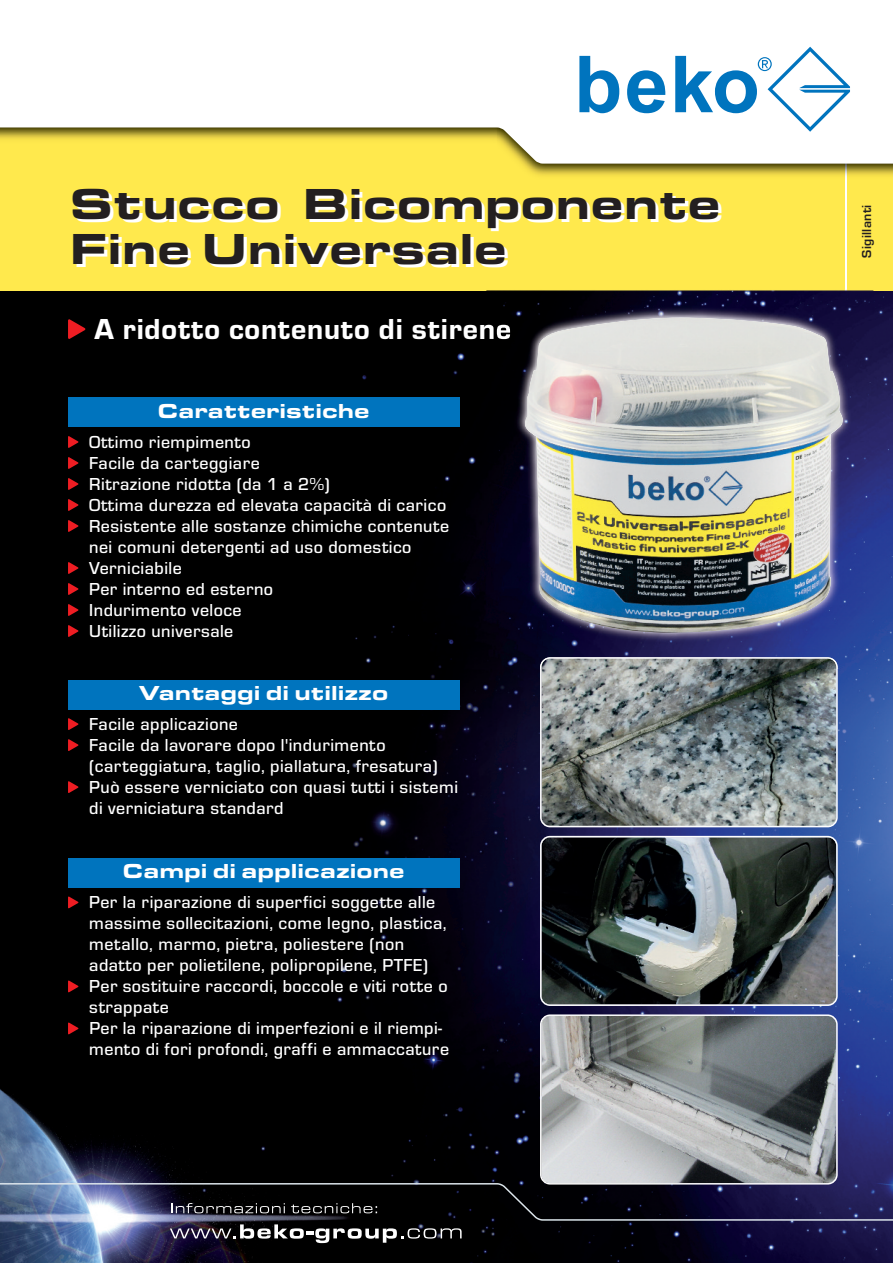
<style>
.page{position:relative;width:893px;height:1263px;background:#fff}
.page>*{position:absolute;margin:0;border:0;box-sizing:border-box;transform-origin:0 0}
.t1{font:900 expanded 45px/45px "Eurostile TOT";color:#231f20}
.t2{font:30px "Eurostile TOT Hea";letter-spacing:.025em;color:#fff}
.t3{font:900 expanded 21px "Eurostile TOT";color:#fff}
.t4{font:500 18px/21px "Eurostile TOT";letter-spacing:.025em;color:#fff}
.t5{font:700 13.5px "Eurostile TOT";color:#231f20}
</style>
<div class="page">
<div style="left:0;top:0;width:893px;height:291px;background:#ffe94d"></div>
<hr style="left:845px;top:149px;width:2px;height:144px;background:#fff">
<img style="left:0;top:291px;width:893px;height:972px">
<img style="left:0;top:1183px;width:893px;height:60px">
<img style="left:523px;top:164px;width:370px;height:12px">
<img style="left:845px;top:164px;width:2px;height:12px">
<svg style="left:0;top:0;width:893px;height:164px;background:#faf7e2"></svg>
<svg style="left:579px;top:56px;width:40px;height:57px;background:#70b1da"></svg>
<svg style="left:627px;top:70px;width:38px;height:43px;background:#5fa8d6"></svg>
<svg style="left:675px;top:47px;width:175px;height:85px;background:#c7e0f0"></svg>
<div style="left:68px;top:398px;width:391px;height:29px;background:#0074be"></div>
<div style="left:68px;top:858px;width:391px;height:30px;background:#0074be"></div>
<svg style="left:68px;top:896px;width:10px;height:12px"></svg>
<svg style="left:68px;top:980px;width:10px;height:12px"></svg>
<svg style="left:68px;top:1022px;width:10px;height:12px"></svg>
<svg style="left:68px;top:436px;width:10px;height:12px"></svg>
<svg style="left:68px;top:457px;width:10px;height:12px"></svg>
<svg style="left:68px;top:478px;width:10px;height:12px"></svg>
<svg style="left:68px;top:499px;width:10px;height:12px"></svg>
<svg style="left:68px;top:520px;width:10px;height:12px"></svg>
<svg style="left:68px;top:562px;width:10px;height:12px"></svg>
<svg style="left:68px;top:583px;width:10px;height:12px"></svg>
<svg style="left:68px;top:604px;width:10px;height:12px"></svg>
<svg style="left:68px;top:625px;width:10px;height:12px"></svg>
<div style="left:68px;top:680px;width:391px;height:29px;background:#0074be"></div>
<svg style="left:68px;top:718px;width:10px;height:12px"></svg>
<svg style="left:68px;top:739px;width:10px;height:12px"></svg>
<svg style="left:68px;top:781px;width:10px;height:12px"></svg>
<svg style="left:540px;top:669px;width:298px;height:158px;background:#7d8788"></svg>
<svg style="left:540px;top:836px;width:298px;height:170px;background:#434949"></svg>
<svg style="left:540px;top:1014px;width:298px;height:170px;background:#95999b"></svg>
<svg style="left:68px;top:319px;width:17px;height:20px"></svg>
<img style="left:486px;top:290px;width:387px;height:379px">
<img style="left:540px;top:657px;width:298px;height:12px">
<img style="left:542px;top:659px;width:294px;height:8px">
<img style="left:525px;top:318px;width:318px;height:314px">
<h1 class="t1" style="left:70px;top:181px;width:653px">Stucco Bicomponente<br>Fine Universale</h1>
<h2 class="t2" style="left:94px;top:311px;width:418px">A ridotto contenuto di stirene</h2>
<p class="t3" style="left:158px;top:398px;width:214px">Caratteristiche</p>
<p class="t4" style="left:89px;top:431px;width:362px">Ottimo riempimento<br>Facile da carteggiare<br>Ritrazione ridotta (da 1 a 2%)<br>Ottima durezza ed elevata capacità di carico<br>Resistente alle sostanze chimiche contenute nei comuni detergenti ad uso domestico<br>Verniciabile<br>Per interno ed esterno<br>Indurimento veloce<br>Utilizzo universale</p>
<p class="t3" style="left:139px;top:680px;width:251px">Vantaggi di utilizzo</p>
<p class="t4" style="left:89px;top:713px;width:370px">Facile applicazione<br>Facile da lavorare dopo l'indurimento (carteggiatura, taglio, piallatura, fresatura)<br>Può essere verniciato con quasi tutti i sistemi di verniciatura standard</p>
<p class="t3" style="left:123px;top:858px;width:284px">Campi di applicazione</p>
<p class="t4" style="left:89px;top:892px;width:361px">Per la riparazione di superfici soggette alle massime sollecitazioni, come legno, plastica, metallo, marmo, pietra, poliestere (non adatto per polietilene, polipropilene, PTFE)<br>Per sostituire raccordi, boccole e viti rotte o strappate<br>Per la riparazione di imperfezioni e il riempi&shy;mento di fori profondi, graffi e ammaccature</p>
<p class="t5" style="left:859px;top:257px;width:54px;rotate:-90deg">S gi il al nti</p>
</div>
